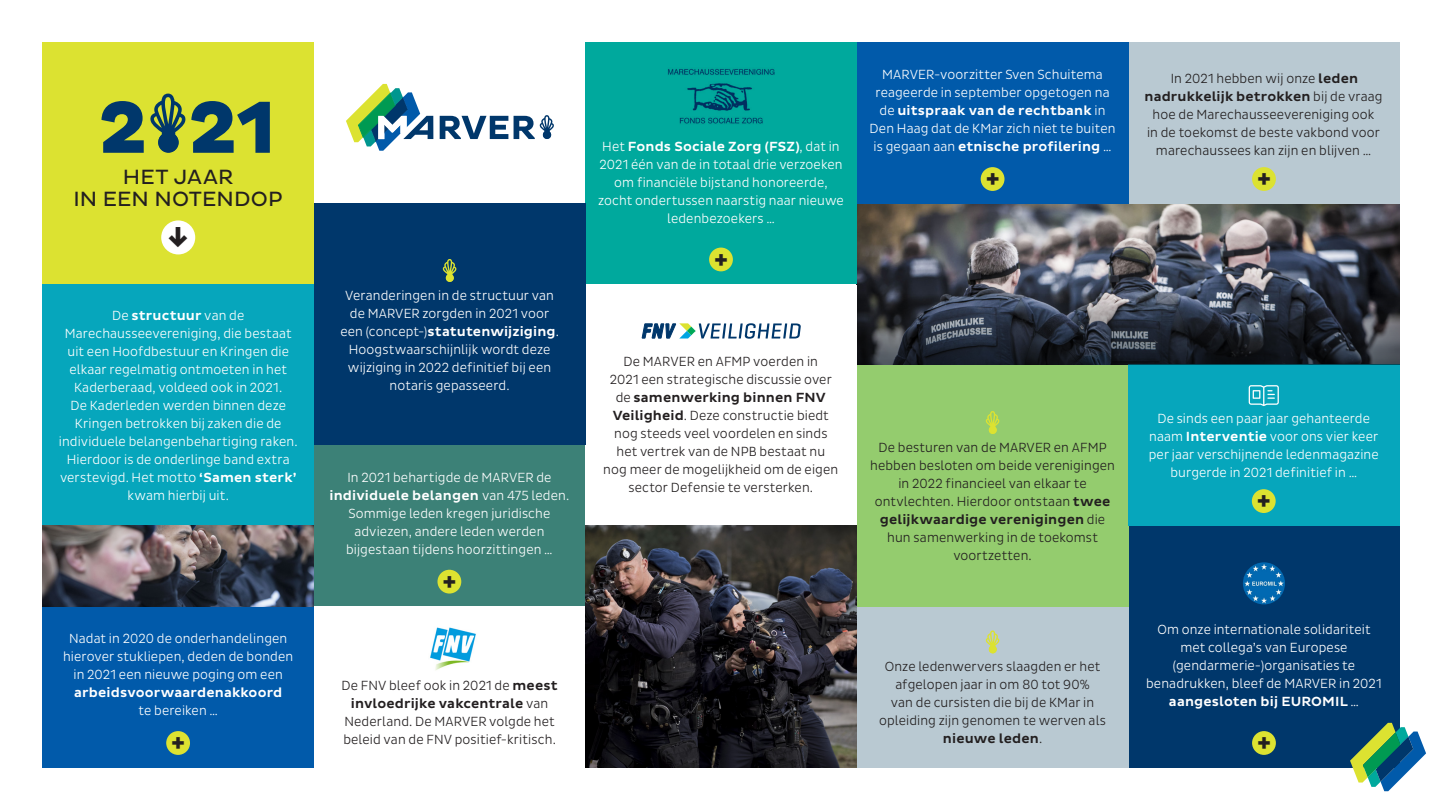
<style>
.page{position:relative;width:1442px;height:810px;background:#fff}
.page>*{position:absolute;margin:0;border:0;box-sizing:border-box;transform-origin:0 0}
.t1{font:800 75px "Pluto Sans";color:#00376b}
.t2{font:800 33.45px "Pluto Sans";color:#231f20}
.t3{font:800 23.4px "Pluto Sans";color:#231f20}
.t4{font:21px "Pluto Sans";letter-spacing:.01em;color:#231f20}
.t5{font:300 13.5px/18px "Pluto Sans Cond";letter-spacing:.01em;color:#fff;text-align:center}
.kop_vet{font:300 13.5px/18px "Pluto Sans Cond";letter-spacing:.01em;color:#231f20;text-align:center}
.s1{font-family:"Pluto Sans";font-weight:500}
</style>
<div class="page">
<img style="left:856px;top:204px;width:543px;height:89px">
<div style="left:1128px;top:526px;width:271px;height:242px;background:#00376b"></div>
<div style="left:314px;top:445px;width:271px;height:161px;background:#3c8177"></div>
<div style="left:437px;top:570px;width:24px;height:24px;background:#dce231;border-radius:50%"></div>
<div style="left:1252px;top:731px;width:23px;height:24px;background:#dce231;border-radius:50%"></div>
<img style="left:1242px;top:562px;width:43px;height:42px;border-radius:21px">
<svg style="left:346px;top:84px;width:208px;height:67px"></svg>
<div style="left:585px;top:43px;width:271px;height:241px;background:#00a99d"></div>
<div style="left:43px;top:284px;width:271px;height:242px;background:#06a6bc"></div>
<div style="left:43px;top:606px;width:271px;height:162px;background:#015aaa"></div>
<div style="left:314px;top:204px;width:271px;height:241px;background:#00376b"></div>
<svg style="left:442px;top:259px;width:14px;height:23px"></svg>
<div style="left:446px;top:274px;width:8px;height:8px;background:#dce231;border-radius:50%"></div>
<div style="left:1127px;top:43px;width:272px;height:161px;background:#b9c9d2"></div>
<img style="left:430px;top:627px;width:46px;height:43px">
<img style="left:43px;top:526px;width:271px;height:80px">
<svg style="left:1350px;top:723px;width:76px;height:68px"></svg>
<img style="left:668px;top:68px;width:107px;height:56px">
<div style="left:43px;top:43px;width:271px;height:241px;background:#dce231"></div>
<svg style="left:150px;top:94px;width:36px;height:57px"></svg>
<div style="left:158px;top:132px;width:21px;height:21px;background:#00376b;border-radius:50%"></div>
<div style="left:161px;top:220px;width:34px;height:34px;background:#fff;border-radius:50%"></div>
<div style="left:709px;top:248px;width:24px;height:23px;background:#dce231;border-radius:50%"></div>
<svg style="left:642px;top:323px;width:158px;height:16px"></svg>
<div style="left:857px;top:606px;width:271px;height:161px;background:#b9c9d2"></div>
<svg style="left:985px;top:630px;width:14px;height:23px"></svg>
<div style="left:988px;top:645px;width:8px;height:8px;background:#dce231;border-radius:50%"></div>
<div style="left:857px;top:365px;width:271px;height:241px;background:#94cc6e"></div>
<svg style="left:986px;top:411px;width:13px;height:23px"></svg>
<div style="left:988px;top:426px;width:8px;height:8px;background:#dce231;border-radius:50%"></div>
<div style="left:857px;top:43px;width:271px;height:161px;background:#015aaa"></div>
<div style="left:1128px;top:365px;width:271px;height:161px;background:#06a6bc"></div>
<svg style="left:1248px;top:385px;width:30px;height:21px"></svg>
<div style="left:1251px;top:489px;width:24px;height:24px;background:#dce231;border-radius:50%"></div>
<div style="left:980px;top:167px;width:24px;height:24px;background:#dce231;border-radius:50%"></div>
<div style="left:1252px;top:167px;width:23px;height:24px;background:#dce231;border-radius:50%"></div>
<svg style="left:857px;top:293px;width:542px;height:72px;background:#2c333d"></svg>
<div style="left:166px;top:731px;width:24px;height:24px;background:#dce231;border-radius:50%"></div>
<img style="left:585px;top:526px;width:271px;height:242px">
<p class="t1" style="left:99px;top:84px;width:179px">2 21</p>
<p class="t4" style="left:123px;top:165px;width:112px">HET JAAR</p>
<p class="t4" style="left:73px;top:187px;width:211px">IN EEN NOTENDOP</p>
<p class="t2" style="left:166px;top:217px;width:25px">↓</p>
<p class="t5" style="left:59px;top:307px;width:240px">De <span class="s1">structuur</span> van de Marechausseevereniging, die bestaat uit een Hoofdbestuur en Kringen die elkaar regelmatig ontmoeten in het Kaderberaad, voldeed ook in 2021.<br>De Kaderleden werden binnen deze Kringen betrokken bij zaken die de individuele belangenbehartiging raken.<br>Hierdoor is de onderlinge band extra verstevigd. Het motto <span class="s1">‘Samen sterk’ </span>kwam hierbij uit.</p>
<p class="t5" style="left:63px;top:629px;width:232px">Nadat in 2020 de onderhandelingen hierover stukliepen, deden de bonden in 2021 een nieuwe poging om een <span class="s1">arbeidsvoorwaardenakkoord<br></span>te bereiken …</p>
<p class="t3" style="left:172px;top:729px;width:15px">+</p>
<p class="t5" style="left:340px;top:286px;width:220px">Veranderingen in de structuur van de MARVER zorgden in 2021 voor een (concept-)<span class="s1">statutenwijziging</span>.<br>Hoogstwaarschijnlijk wordt deze wijziging in 2022 definitief bij een notaris gepasseerd.</p>
<p class="t5" style="left:329px;top:468px;width:241px">In 2021 behartigde de MARVER de <span class="s1">individuele belangen</span> van 475 leden.<br>Sommige leden kregen juridische adviezen, andere leden werden bijgestaan tijdens hoorzittingen …</p>
<p class="t3" style="left:443px;top:567px;width:15px">+</p>
<p class="kop_vet" style="left:341px;top:677px;width:218px">De FNV bleef ook in 2021 de <span class="s1">meest invloedrijke vakcentrale</span> van<br>Nederland. De MARVER volgde het beleid van de FNV positief-kritisch.</p>
<p class="t5" style="left:598px;top:137px;width:247px">Het <span class="s1">Fonds Sociale Zorg (FSZ)</span>, dat in 2021 één van de in totaal drie verzoeken om financiële bijstand honoreerde, zocht ondertussen naarstig naar nieuwe ledenbezoekers …</p>
<p class="t3" style="left:714px;top:245px;width:15px">+</p>
<p class="t5" style="left:869px;top:65px;width:247px">MARVER-voorzitter Sven Schuitema reageerde in september opgetogen na de <span class="s1">uitspraak van de rechtbank</span> in Den Haag dat de KMar zich niet te buiten is gegaan aan <span class="s1">etnische profilering</span> …</p>
<p class="kop_vet" style="left:1144px;top:70px;width:240px">In 2021 hebben wij onze <span class="s1">leden nadrukkelijk betrokken</span> bij de vraag hoe de Marechausseevereniging ook<br>in de toekomst de beste vakbond voor marechaussees kan zijn en blijven …</p>
<p class="t3" style="left:986px;top:165px;width:15px">+</p>
<p class="t3" style="left:1257px;top:165px;width:15px">+</p>
<p class="kop_vet" style="left:603px;top:353px;width:236px">De MARVER en AFMP voerden in<br>2021 een strategische discussie over de <span class="s1">samenwerking binnen FNV<br>Veiligheid</span>. Deze constructie biedt nog steeds veel voordelen en sinds het vertrek van de NPB bestaat nu nog meer de mogelijkheid om de eigen sector Defensie te versterken.</p>
<p class="kop_vet" style="left:870px;top:439px;width:246px">De besturen van de MARVER en AFMP hebben besloten om beide verenigingen in 2022 financieel van elkaar te ontvlechten. Hierdoor ontstaan <span class="s1">twee gelijkwaardige verenigingen</span> die hun samenwerking in de toekomst voortzetten.</p>
<p class="kop_vet" style="left:879px;top:658px;width:228px">Onze ledenwervers slaagden er het afgelopen jaar in om 80 tot 90%<br>van de cursisten die bij de KMar in opleiding zijn genomen te werven als <span class="s1">nieuwe leden</span>.</p>
<p class="t5" style="left:1148px;top:410px;width:231px">De sinds een paar jaar gehanteerde naam <span class="s1">Interventie</span> voor ons vier keer per jaar verschijnende ledenmagazine burgerde in 2021 definitief in …</p>
<p class="t3" style="left:1257px;top:487px;width:15px">+</p>
<p class="t5" style="left:1146px;top:620px;width:237px">Om onze internationale solidariteit met collega’s van Europese (gendarmerie-)organisaties te benadrukken, bleef de MARVER in 2021 <span class="s1">aangesloten bij EUROMIL</span> …</p>
<p class="t3" style="left:1257px;top:729px;width:15px">+</p>
</div>
